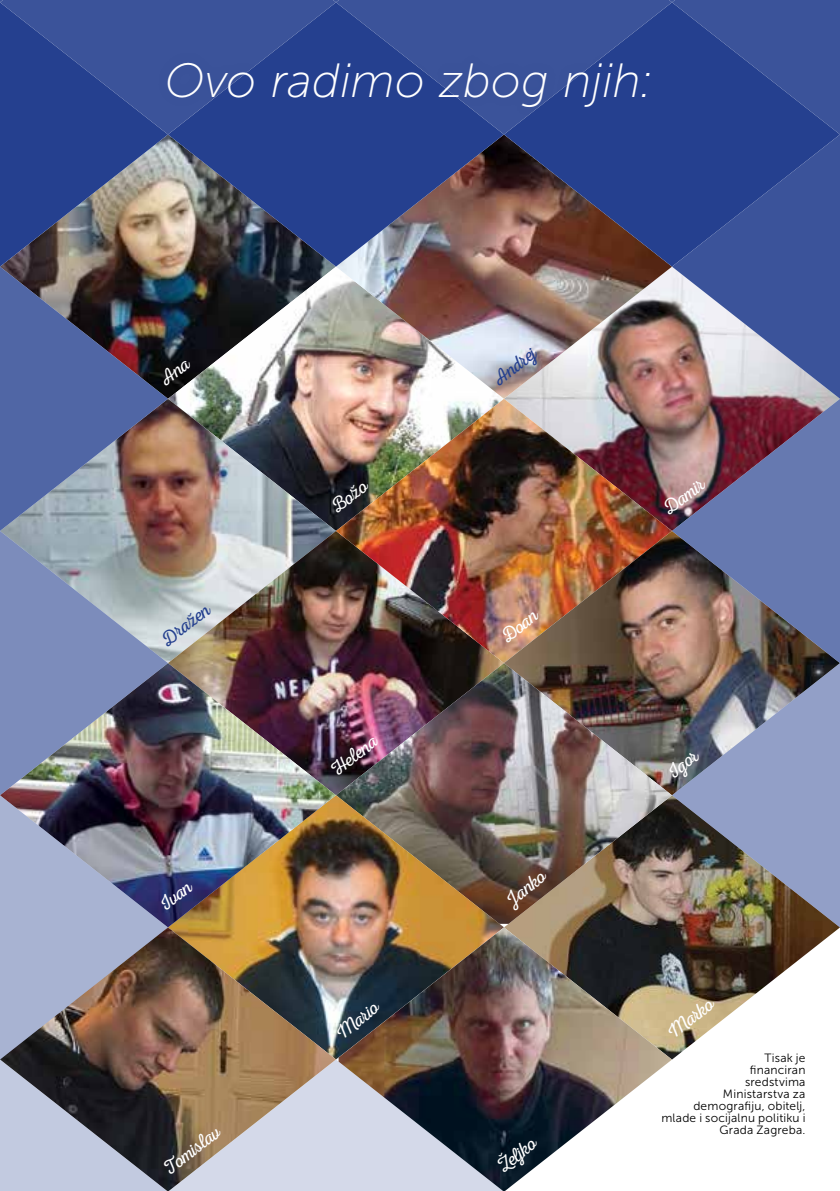
<style>
.page{position:relative;width:840px;height:1191px;background:#fff}
.page>*{position:absolute;margin:0;border:0;box-sizing:border-box;transform-origin:0 0}
.t1{font:italic 48px "Museo Sans 100";color:#fff}
.t2{font:20px "Nexa Rust Script L 0";color:#fff}
.t3{font:20px "Nexa Rust Script L 0";color:#25408f}
.t4{font:12px/12px "Museo Sans 300";letter-spacing:.015em;color:#000;text-align:right}
</style>
<div class="page">
<img style="left:168px;top:795px;width:671px;height:264px">
<img style="left:336px;top:795px;width:335px;height:129px">
<img style="left:338px;top:927px;width:333px;height:264px">
<img style="left:0;top:795px;width:168px;height:264px">
<svg style="left:168px;top:1059px;width:335px;height:132px;background:#999393"></svg>
<img style="left:839px;top:399px;width:1px;height:527px">
<img style="left:671px;top:795px;width:168px;height:132px">
<svg style="left:0;top:1059px;width:168px;height:132px;background:#747681"></svg>
<img style="left:0;top:0;width:840px;height:795px">
<h1 class="t1" style="left:164px;top:55px;width:490px">Ovo radimo zbog njih:</h1>
<h2 class="t3" style="left:488px;top:372px;width:51px;rotate:-38deg">Andrej</h2>
<h2 class="t3" style="left:157px;top:633px;width:58px;rotate:-38deg">Dražen</h2>
<h2 class="t2" style="left:155px;top:897px;width:37px;rotate:-38deg">Ivan</h2>
<h2 class="t2" style="left:327px;top:499px;width:41px;rotate:-38deg">Božo</h2>
<h2 class="t2" style="left:658px;top:501px;width:49px;rotate:-38deg">Damir</h2>
<h2 class="t2" style="left:327px;top:762px;width:54px;rotate:-38deg">He lena</h2>
<h2 class="t2" style="left:497px;top:629px;width:42px;rotate:-38deg">Đoan</h2>
<h2 class="t2" style="left:501px;top:892px;width:45px;rotate:-38deg">Janko</h2>
<h2 class="t2" style="left:662px;top:765px;width:35px;rotate:-38deg">Igor</h2>
<h2 class="t2" style="left:331px;top:1025px;width:49px;rotate:-38deg">Mario</h2>
<h2 class="t2" style="left:160px;top:1161px;width:67px;rotate:-38deg">Tomislav</h2>
<h2 class="t2" style="left:493px;top:1158px;width:44px;rotate:-38deg">Željko</h2>
<h2 class="t2" style="left:662px;top:1025px;width:53px;rotate:-38deg">Marko</h2>
<p class="t4" style="left:661px;top:1052px;width:146px">Tisak je<br>financiran<br>sredstvima<br>Ministarstva za demografiju, obitelj, mlade i socijalnu politiku i<br>Grada Zagreba.</p>
</div>
